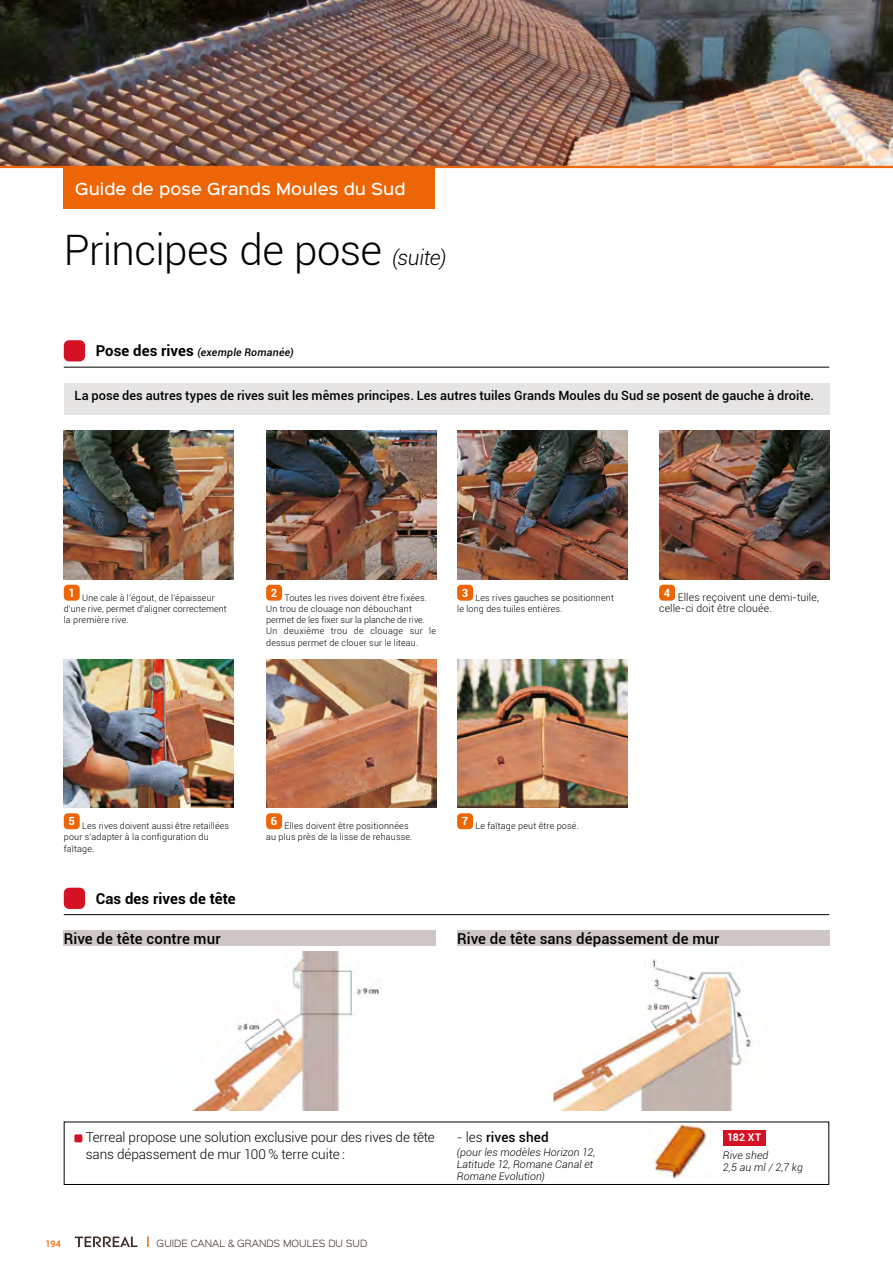
<style>
.page{position:relative;width:893px;height:1263px;background:#fff}
.page>*{position:absolute;margin:0;border:0;box-sizing:border-box;transform-origin:0 0}
.t1{font:300 42px "Roboto";letter-spacing:-.015em;color:#000}
.t2{font:500 15px "Roboto";letter-spacing:.005em;color:#000}
.t3{font:500 15px "Sinkin Sans 500";color:#fff}
.t4{font:700 15px "Roboto";letter-spacing:.005em;color:#000}
.t5{font:300 13.5px/16.5px "Roboto";letter-spacing:-.005em;color:#000}
.t6{font:500 13.5px "Roboto";letter-spacing:.015em;color:#000}
.t7{font:500 12.75px "Roboto";letter-spacing:.005em;color:#000}
.t8{font:italic 300 10.5px/12px "Roboto";letter-spacing:.01em;color:#000}
.t9{font:300 10.5px/11.2px "Roboto";letter-spacing:.015em;color:#000}
.t10{font:italic 500 10.5px "Roboto";letter-spacing:.025em;color:#000}
.t11{font:700 10.5px "Roboto";color:#fff}
.t12{font:300 9px/11.2px "Roboto";letter-spacing:.015em;color:#000}
.t13{font:300 9px "Sinkin Sans 300";color:#3f2f29}
.t14{font:500 9px "Roboto";color:#ec6608}
.s1{font-style:italic;font-size:21px}
.s2{font-weight:700;font-style:normal;font-size:15px}
.s3{font-weight:300}
</style>
<div class="page">
<svg style="left:75px;top:1236px;width:62px;height:11px"></svg>
<svg style="left:147px;top:1236px;width:2px;height:11px"></svg>
<img style="left:0;top:0;width:893px;height:166px">
<div style="left:64px;top:168px;width:371px;height:41px;background:#ec6608"></div>
<hr style="left:0;top:166px;width:893px;height:2px;background:#ec6608">
<hr style="left:64px;top:367px;width:765px;height:1px;background:#000">
<div style="left:64px;top:340px;width:21px;height:21px;background:#d51224;border-radius:5px"></div>
<div style="left:64px;top:1121px;width:765px;height:64px;border:1px solid #000"></div>
<hr style="left:64px;top:914px;width:765px;height:1px;background:#000">
<div style="left:64px;top:888px;width:21px;height:21px;background:#d51224;border-radius:5px"></div>
<div style="left:64px;top:930px;width:372px;height:16px;background:#cfc7c5"></div>
<div style="left:457px;top:930px;width:372px;height:16px;background:#cfc7c5"></div>
<img style="left:191px;top:951px;width:188px;height:160px">
<img style="left:549px;top:959px;width:203px;height:152px">
<div style="left:74px;top:1134px;width:8px;height:8px;background:#d51224;border-radius:2px"></div>
<div style="left:723px;top:1129px;width:42px;height:16px;background:#d51224"></div>
<img style="left:652px;top:1124px;width:59px;height:53px">
<div style="left:266px;top:813px;width:16px;height:16px;background:#ec6608;border-radius:4px"></div>
<div style="left:457px;top:813px;width:16px;height:16px;background:#ec6608;border-radius:4px"></div>
<div style="left:64px;top:585px;width:16px;height:16px;background:#ec6608;border-radius:4px"></div>
<div style="left:266px;top:585px;width:16px;height:16px;background:#ec6608;border-radius:4px"></div>
<div style="left:457px;top:585px;width:16px;height:16px;background:#ec6608;border-radius:4px"></div>
<div style="left:659px;top:585px;width:16px;height:16px;background:#ec6608;border-radius:4px"></div>
<div style="left:64px;top:813px;width:16px;height:16px;background:#ec6608;border-radius:4px"></div>
<img style="left:64px;top:431px;width:170px;height:148px">
<img style="left:266px;top:431px;width:170px;height:148px">
<img style="left:457px;top:431px;width:170px;height:148px">
<img style="left:659px;top:431px;width:170px;height:148px">
<img style="left:266px;top:659px;width:170px;height:149px">
<img style="left:457px;top:659px;width:170px;height:149px">
<img style="left:64px;top:659px;width:170px;height:149px">
<div style="left:64px;top:383px;width:765px;height:32px;background:#e7e4e4"></div>
<h2 class="t3" style="left:75px;top:176px;width:332px">Guide de pose Grands Moules du Sud</h2>
<h1 class="t1" style="left:64px;top:221px;width:384px">Principes de pose <span class="s1">(suite)</span></h1>
<p class="t10" style="left:96px;top:345px;width:200px"><span class="s2">Pose des rives</span> (exemple Romanée)</p>
<h3 class="t7" style="left:74px;top:387px;width:741px">La pose des autres types de rives suit les mêmes principes. Les autres tuiles Grands Moules du Sud se posent de gauche à droite.</h3>
<p class="t12" style="left:64px;top:591px;width:165px;text-indent:5px"><sup>1</sup> Une cale à l’égout, de l’épaisseur d’une rive, permet d’aligner correctement la première rive.</p>
<p class="t12" style="left:266px;top:591px;width:172px;text-indent:5px"><sup>2</sup> Toutes les rives doivent être fixées.<br>Un trou de clouage non débouchant permet de les fixer sur la planche de rive.<br>Un deuxième trou de clouage sur le dessus permet de clouer sur le liteau.</p>
<p class="t12" style="left:457px;top:591px;width:158px;text-indent:5px"><sup>3</sup> Les rives gauches se positionnent le long des tuiles entières.</p>
<p class="t9" style="left:659px;top:591px;width:161px;text-indent:5px"><sup>4</sup> Elles reçoivent une demi-tuile, celle-ci doit être clouée.</p>
<p class="t12" style="left:64px;top:820px;width:167px;text-indent:5px"><sup>5</sup> Les rives doivent aussi être retaillées pour s’adapter à la configuration du faîtage.</p>
<p class="t12" style="left:266px;top:820px;width:148px;text-align:center"><sup>6</sup> Elles doivent être positionnées au plus près de la lisse de rehausse.</p>
<p class="t12" style="left:462px;top:820px;width:118px"><sup>7</sup> Le faîtage peut être posé.</p>
<h2 class="t4" style="left:96px;top:888px;width:142px">Cas des rives de tête</h2>
<h2 class="t2" style="left:64px;top:928px;width:158px">Rive de tête contre mur</h2>
<h2 class="t2" style="left:457px;top:928px;width:264px">Rive de tête sans dépassement de mur</h2>
<h3 class="t5" style="left:86px;top:1129px;width:351px">Terreal propose une solution exclusive pour des rives de tête sans dépassement de mur 100 % terre cuite :</h3>
<h3 class="t6" style="left:457px;top:1128px;width:94px"><span class="s3">- les</span> rives shed</h3>
<p class="t11" style="left:727px;top:1130px;width:35px">182 XT</p>
<p class="t8" style="left:457px;top:1146px;width:140px">(pour les modèles Horizon 12,<br>Latitude 12, Romane Canal et<br>Romane Evolution)</p>
<p class="t8" style="left:723px;top:1148px;width:82px">Rive shed<br>2,5 au ml / 2,7 kg</p>
<p class="t14" style="left:45px;top:1238px;width:17px">194</p>
<p class="t13" style="left:157px;top:1236px;width:212px">GUIDE CANAL &amp; GRANDS MOULES DU SUD</p>
</div>
